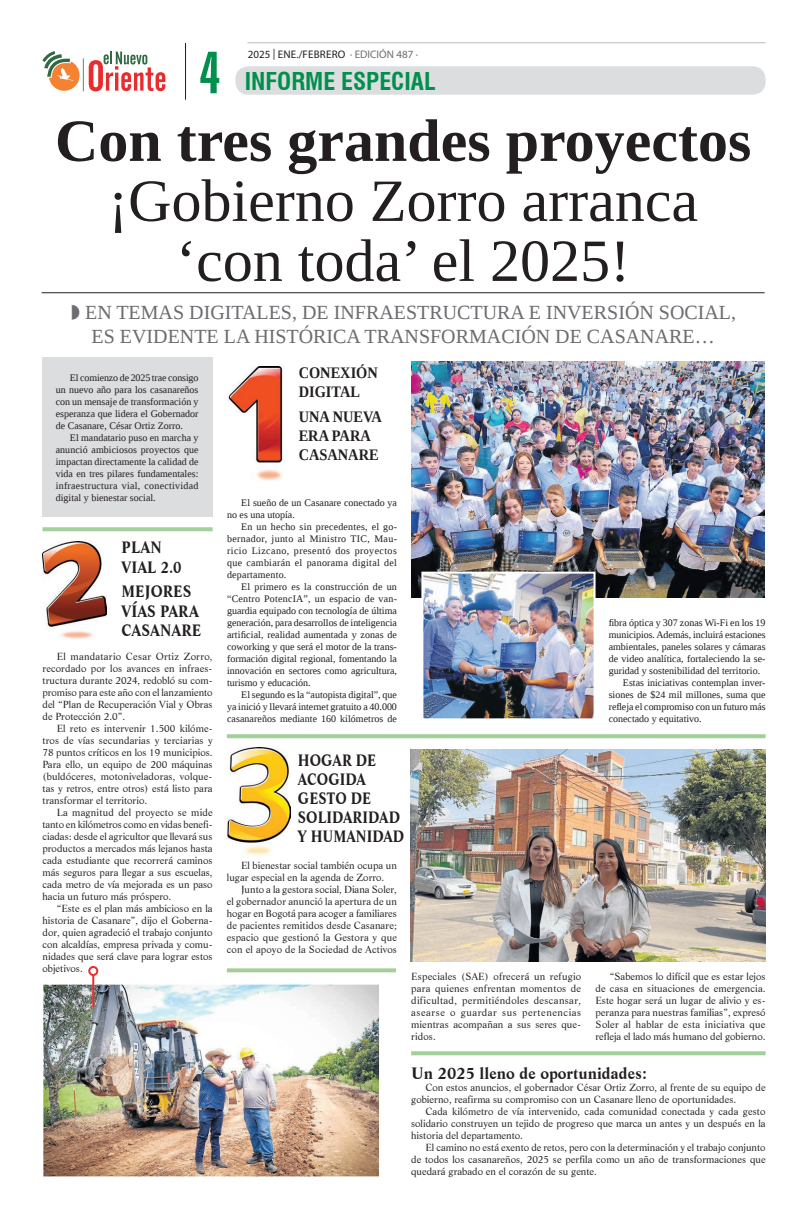
<style>
.page{position:relative;width:794px;height:1219px;background:#fff}
.page>*{position:absolute;margin:0;border:0;box-sizing:border-box;transform-origin:0 0}
.t1{font:60px/60px "Liberation Serif";color:#231f20;text-align:center}
.t2{font:700 60px "Liberation Serif";color:#231f20}
.t3{font:900 extra-condensed 57.6px "Swiss 911 BT";color:#008f4d}
.t4{font:700 condensed 24px "Swiss 721 BT";color:#008f4d}
.t5{font:20px/24px "Liberation Serif";color:#6c6d70}
.t6{font:700 16px/19.2px "Life BT";color:#231f20;scale:.86 1}
.t7{font:700 16px/19.2px "Liberation Serif";color:#231f20;scale:.9 1}
.t8{font:700 16px/19.2px "Life BT";color:#231f20;scale:.9 1}
.t9{font:700 16px "Life BT";color:#231f20}
.t10{font:11px "Myriad Pro";color:#231f20}
.t11{font:10px/12px "Life BT";color:#231f20;text-align:justify}
.t12{font:10px/12px "Liberation Serif";color:#231f20;text-align:justify}
.s1{color:#6c6d70}
</style>
<div class="page">
<div style="left:235px;top:66px;width:530px;height:29px;background:#dcdddf;border-radius:13px"></div>
<hr style="left:185px;top:43px;width:1px;height:57px;background:#231f20">
<hr style="left:247px;top:43px;width:518px;height:1px;background:#bcbdc0">
<svg style="left:43px;top:51px;width:122px;height:41px"></svg>
<div style="left:43px;top:357px;width:170px;height:160px;background:#dcdddf"></div>
<hr style="left:42px;top:292px;width:722px;height:1px;background:#231f20">
<img style="left:228px;top:366px;width:55px;height:115px">
<img style="left:411px;top:362px;width:353px;height:235px">
<img style="left:411px;top:749px;width:354px;height:213px">
<img style="left:43px;top:985px;width:336px;height:191px">
<img style="left:42px;top:541px;width:64px;height:98px">
<img style="left:226px;top:748px;width:64px;height:108px">
<svg style="left:227px;top:734px;width:538px;height:4px;background:#a8d19f"></svg>
<svg style="left:43px;top:527px;width:170px;height:4px"></svg>
<svg style="left:227px;top:968px;width:169px;height:4px"></svg>
<svg style="left:411px;top:1051px;width:354px;height:4px"></svg>
<img style="left:424px;top:575px;width:168px;height:142px">
<div style="left:421px;top:572px;width:174px;height:148px;border:2px solid #fff"></div>
<hr style="left:92px;top:975px;width:2px;height:32px;background:#e92d2f">
<div style="left:88px;top:966px;width:10px;height:10px;border:2px solid #e92d2f;border-radius:50%"></div>
<h2 class="t3" style="left:200px;top:42px;width:20px">4</h2>
<p class="t10" style="left:248px;top:48px;width:172px">2025 | ENE./FEBRERO <span class="s1">∙ EDICIÓN 487 ∙</span></p>
<h3 class="t4" style="left:245px;top:66px;width:192px">INFORME ESPECIAL</h3>
<h1 class="t2" style="left:55px;top:100px;width:698px">Con tres grandes proyectos</h1>
<h1 class="t1" style="left:108px;top:171px;width:591px">¡Gobierno Zorro arranca ‘con toda’ el 2025!</h1>
<h3 class="t5" style="left:92px;top:300px;width:646px;text-indent:-6px">EN TEMAS DIGITALES, DE INFRAESTRUCTURA E INVERSIÓN SOCIAL,<br>ES EVIDENTE LA HISTÓRICA TRANSFORMACIÓN DE CASANARE…</h3>
<h3 class="t7" style="left:299px;top:363px;width:90px">CONEXIÓN<br>DIGITAL</h3>
<h3 class="t7" style="left:299px;top:407px;width:94px">UNA NUEVA<br>ERA PARA<br>CASANARE</h3>
<p class="t12" style="left:227px;top:497px;width:171px;text-indent:14px">El sueño de un Casanare conectado ya no es una utopía.</p>
<p class="t12" style="left:227px;top:521px;width:171px;text-indent:14px">En un hecho sin precedentes, el go&shy;bernador, junto al Ministro TIC, Mau&shy;ricio Lizcano, presentó dos proyectos que cambiarán el panorama digital del departamento.</p>
<p class="t12" style="left:227px;top:581px;width:171px;text-indent:14px">El primero es la construcción de un “Centro PotencIA”, un espacio de van&shy;guardia equipado con tecnología de última generación, para desarrollos de inteligencia artificial, realidad aumentada y zonas de coworking y que será el motor de la trans&shy;formación digital regional, fomentando la innovación en sectores como agricultura, turismo y educación.</p>
<p class="t12" style="left:227px;top:689px;width:171px;text-indent:14px">El segundo es la “autopista digital”, que ya inició y llevará internet gratuito a 40.000 casanareños mediante 160 kilómetros de</p>
<h3 class="t6" style="left:298px;top:750px;width:125px">HOGAR DE<br>ACOGIDA<br>GESTO DE<br>SOLIDARIDAD<br>Y HUMANIDAD</h3>
<p class="t12" style="left:56px;top:372px;width:144px;text-indent:14px">El comienzo de 2025 trae consigo un nuevo año para los casanareños con un mensaje de transformación y esperanza que lidera el Gobernador de Casanare, César Ortiz Zorro.</p>
<p class="t12" style="left:56px;top:432px;width:144px;text-indent:14px">El mandatario puso en marcha y anunció ambiciosos proyectos que impactan directamente la calidad de vida en tres pilares fundamentales: infraestructura vial, conectividad digital y bienestar social.</p>
<h3 class="t8" style="left:122px;top:537px;width:68px">PLAN<br>VIAL 2.0</h3>
<h3 class="t8" style="left:122px;top:582px;width:90px">MEJORES<br>VÍAS PARA<br>CASANARE</h3>
<p class="t11" style="left:43px;top:650px;width:172px;text-indent:14px">El mandatario Cesar Ortiz Zorro, recordado por los avances en infraes&shy;tructura durante 2024, redobló su com&shy;promiso para este año con el lanzamiento del “Plan de Recuperación Vial y Obras de Protección 2.0”.</p>
<p class="t11" style="left:43px;top:722px;width:172px;text-indent:14px">El reto es intervenir 1.500 kilóme&shy;tros de vías secundarias y terciarias y 78 puntos críticos en los 19 municipios.<br>Para ello, un equipo de 200 máquinas (buldóceres, motoniveladoras, volque&shy;tas y retros, entre otros) está listo para transformar el territorio.</p>
<p class="t11" style="left:43px;top:806px;width:172px;text-indent:14px">La magnitud del proyecto se mide tanto en kilómetros como en vidas benefi&shy;ciadas: desde el agricultor que llevará sus productos a mercados más lejanos hasta cada estudiante que recorrerá caminos más seguros para llegar a sus escuelas, cada metro de vía mejorada es un paso hacia un futuro más próspero.</p>
<p class="t11" style="left:43px;top:902px;width:172px;text-indent:14px">“Este es el plan más ambicioso en la historia de Casanare”, dijo el Goberna&shy;dor, quien agradeció el trabajo conjunto con alcaldías, empresa privada y comu&shy;nidades que será clave para lograr estos objetivos.</p>
<p class="t12" style="left:609px;top:616px;width:158px">fibra óptica y 307 zonas Wi-Fi en los 19</p>
<p class="t12" style="left:609px;top:628px;width:158px">municipios. Además, incluirá estaciones</p>
<p class="t12" style="left:609px;top:640px;width:158px">ambientales, paneles solares y cámaras</p>
<p class="t12" style="left:609px;top:652px;width:158px">de video analítica, fortaleciendo la se-</p>
<p class="t12" style="left:609px;top:664px;width:153px">guridad y sostenibilidad del territorio.</p>
<p class="t12" style="left:623px;top:676px;width:144px">Estas iniciativas contemplan inver-</p>
<p class="t12" style="left:609px;top:688px;width:158px">siones de $24 mil millones, suma que</p>
<p class="t12" style="left:609px;top:700px;width:158px">refleja el compromiso con un futuro más</p>
<p class="t12" style="left:609px;top:712px;width:95px">conectado y equitativo.</p>
<p class="t11" style="left:227px;top:859px;width:172px;text-indent:14px">El bienestar social también ocupa un lugar especial en la agenda de Zorro.</p>
<p class="t11" style="left:227px;top:883px;width:172px;text-indent:14px">Junto a la gestora social, Diana Soler, el gobernador anunció la apertura de un hogar en Bogotá para acoger a familiares de pacientes remitidos desde Casanare; espacio que gestionó la Gestora y que con el apoyo de la Sociedad de Activos</p>
<p class="t11" style="left:411px;top:970px;width:172px">Especiales (SAE) ofrecerá un refugio para quienes enfrentan momentos de dificultad, permitiéndoles descansar, asearse o guardar sus pertenencias mientras acompañan a sus seres que&shy;ridos.</p>
<p class="t11" style="left:595px;top:970px;width:172px;text-indent:14px">“Sabemos lo difícil que es estar lejos de casa en situaciones de emergencia.<br>Este hogar será un lugar de alivio y es&shy;peranza para nuestras familias”, expresó Soler al hablar de esta iniciativa que refleja el lado más humano del gobierno.</p>
<h3 class="t9" style="left:411px;top:1062px;width:237px">Un 2025 lleno de oportunidades:</h3>
<p class="t11" style="left:411px;top:1081px;width:356px;text-indent:14px">Con estos anuncios, el gobernador César Ortiz Zorro, al frente de su equipo de gobierno, reafirma su compromiso con un Casanare lleno de oportunidades.</p>
<p class="t11" style="left:411px;top:1105px;width:356px;text-indent:14px">Cada kilómetro de vía intervenido, cada comunidad conectada y cada gesto solidario construyen un tejido de progreso que marca un antes y un después en la historia del departamento.</p>
<p class="t11" style="left:411px;top:1141px;width:356px;text-indent:14px">El camino no está exento de retos, pero con la determinación y el trabajo conjunto de todos los casanareños, 2025 se perfila como un año de transformaciones que quedará grabado en el corazón de su gente.</p>
</div>
